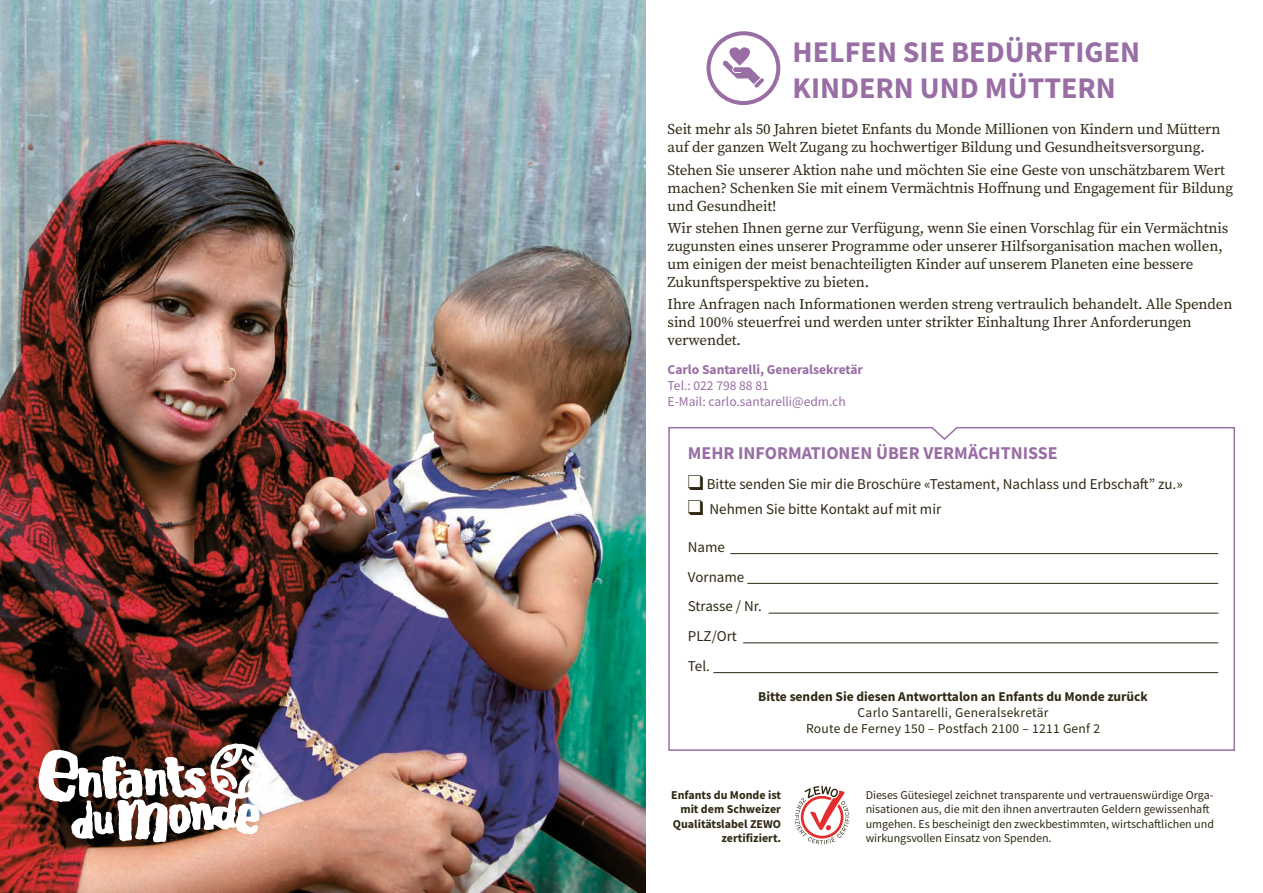
<style>
.page{position:relative;width:1263px;height:893px;background:#fff}
.page>*{position:absolute;margin:0;border:0;box-sizing:border-box;transform-origin:0 0}
.t1{font:700 30px/36px "Source Sans Pro";color:#986ea4}
.Sous-Titre2_-_Violet{font:700 18px "Source Sans Pro";color:#986ea4}
.Texte_-_SOUTIEN{font:15px/18px "Source Serif Pro";letter-spacing:-.01em;color:#2f2913}
.TEXTE{font:15px "Source Sans Pro";color:#2f2913}
.t2{font:13.5px "Source Sans Pro";letter-spacing:.02em;color:#2f2913}
.TEXTE-2{font:700 13.5px "Source Sans Pro";color:#2f2913}
.Sous-Titre2_-_Violet-2{font:13.5px "Source Sans Pro";color:#986ea4}
.Sous-Titre2_-_Violet-3{font:700 13.5px "Source Sans Pro";color:#986ea4}
.TEXTE-3{font:12px/14.4px "Source Sans Pro";color:#2f2913}
.TEXTE-4{font:700 12px/14.4px "Source Sans Pro";color:#2f2913;text-align:right}
</style>
<div class="page">
<img style="left:0;top:0;width:645px;height:893px">
<svg style="left:38px;top:743px;width:229px;height:100px"></svg>
<svg style="left:706px;top:31px;width:74px;height:74px"></svg>
<svg style="left:668px;top:427px;width:567px;height:324px"></svg>
<svg style="left:795px;top:786px;width:54px;height:58px"></svg>
<hr style="left:730px;top:553px;width:488px;height:1px;background:#2f2913">
<hr style="left:747px;top:583px;width:471px;height:1px;background:#2f2913">
<hr style="left:769px;top:613px;width:449px;height:1px;background:#2f2913">
<hr style="left:743px;top:642px;width:475px;height:1px;background:#2f2913">
<hr style="left:713px;top:672px;width:505px;height:1px;background:#2f2913">
<p class="t1" style="left:793px;top:34px;width:349px">HELFEN SIE BEDÜRFTIGEN<br>KINDERN UND MÜTTERN</p>
<p class="Texte_-_SOUTIEN" style="left:668px;top:120px;width:554px">Seit mehr als 50 Jahren bietet Enfants du Monde Millionen von Kindern und Müttern auf der ganzen Welt Zugang zu hochwertiger Bildung und Gesundheitsversorgung.</p>
<p class="Texte_-_SOUTIEN" style="left:668px;top:161px;width:567px">Stehen Sie unserer Aktion nahe und möchten Sie eine Geste von unschätzbarem Wert machen? Schenken Sie mit einem Vermächtnis Hoffnung und Engagement für Bildung und Gesundheit!</p>
<p class="Texte_-_SOUTIEN" style="left:668px;top:219px;width:562px">Wir stehen Ihnen gerne zur Verfügung, wenn Sie einen Vorschlag für ein Vermächtnis zugunsten eines unserer Programme oder unserer Hilfsorganisation machen wollen, um einigen der meist benachteiligten Kinder auf unserem Planeten eine bessere Zukunftsperspektive zu bieten.</p>
<p class="Texte_-_SOUTIEN" style="left:668px;top:295px;width:566px">Ihre Anfragen nach Informationen werden streng vertraulich behandelt. Alle Spenden sind 100% steuerfrei und werden unter strikter Einhaltung Ihrer Anforderungen verwendet.</p>
<p class="Sous-Titre2_-_Violet-3" style="left:668px;top:360px;width:197px">Carlo Santarelli, Generalsekretär</p>
<p class="Sous-Titre2_-_Violet-2" style="left:668px;top:377px;width:103px">Tel.: 022 798 88 81</p>
<p class="Sous-Titre2_-_Violet-2" style="left:668px;top:393px;width:180px">E-Mail: carlo.santarelli@edm.ch</p>
<p class="Sous-Titre2_-_Violet" style="left:688px;top:441px;width:371px">MEHR INFORMATIONEN ÜBER VERMÄCHTNISSE</p>
<p class="TEXTE" style="left:688px;top:474px;width:496px">❑ Bitte senden Sie mir die Broschüre «Testament, Nachlass und Erbschaft” zu.»</p>
<p class="TEXTE" style="left:688px;top:499px;width:255px">❑ Nehmen Sie bitte Kontakt auf mit mir</p>
<p class="TEXTE" style="left:688px;top:537px;width:39px">Name</p>
<p class="TEXTE" style="left:688px;top:567px;width:58px">Vorname</p>
<p class="TEXTE" style="left:688px;top:597px;width:76px">Strasse / Nr.</p>
<p class="TEXTE" style="left:688px;top:627px;width:51px">PLZ/Ort</p>
<p class="TEXTE" style="left:688px;top:656px;width:24px">Tel.</p>
<p class="TEXTE-2" style="left:758px;top:687px;width:391px">Bitte senden Sie diesen Antworttalon an Enfants du Monde zurück</p>
<p class="t2" style="left:858px;top:704px;width:192px">Carlo Santarelli, Generalsekretär</p>
<p class="t2" style="left:806px;top:720px;width:296px">Route de Ferney 150 – Postfach 2100 – 1211 Genf 2</p>
<p class="TEXTE-4" style="left:671px;top:787px;width:111px">Enfants du Monde ist mit dem Schweizer<br>Qualitätslabel ZEWO zertifiziert.</p>
<p class="TEXTE-3" style="left:866px;top:787px;width:350px">Dieses Gütesiegel zeichnet transparente und vertrauenswürdige Orga&shy;nisationen aus, die mit den ihnen anvertrauten Geldern gewissenhaft umgehen. Es bescheinigt den zweckbestimmten, wirtschaftlichen und wirkungsvollen Einsatz von Spenden.</p>
</div>
